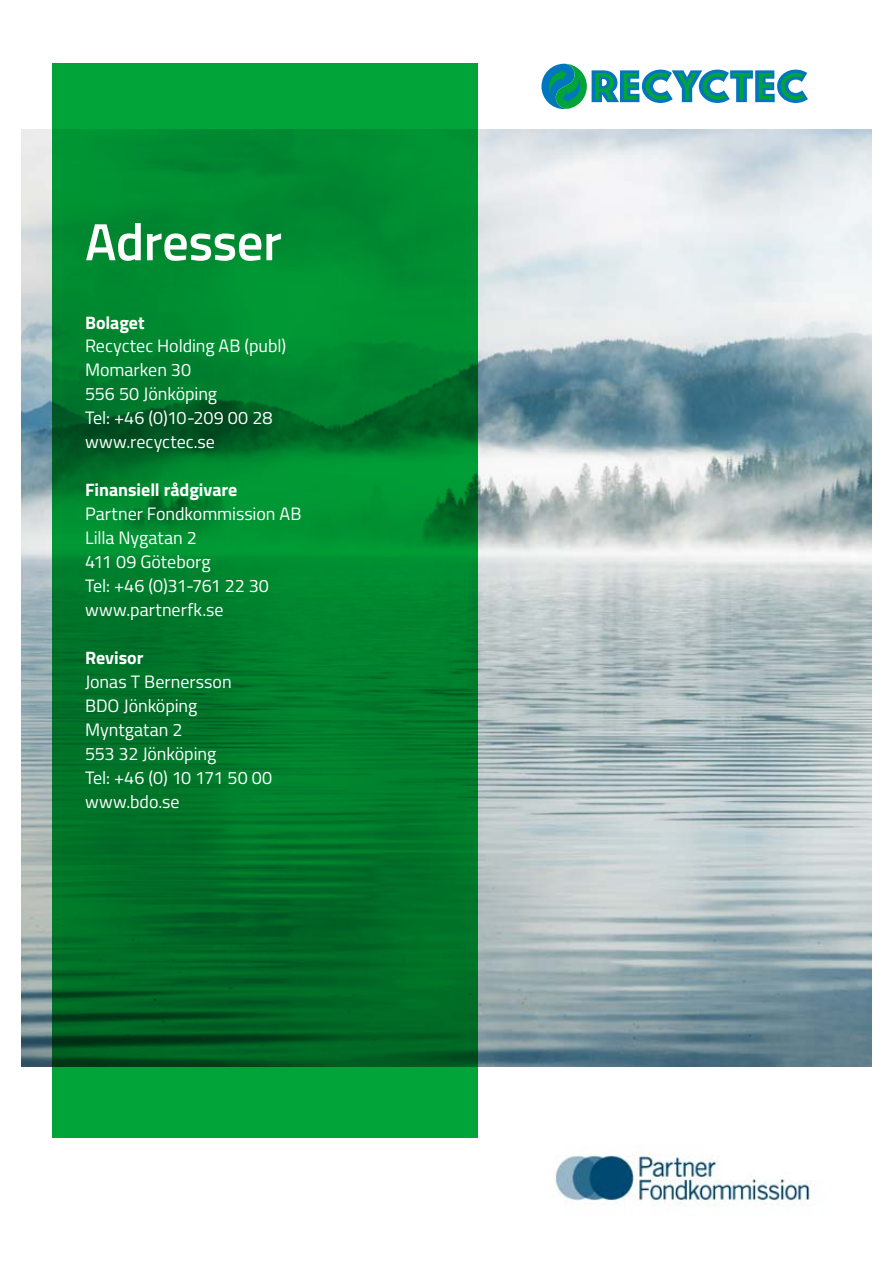
<style>
.page{position:relative;width:893px;height:1263px;background:#fff}
.page>*{position:absolute;margin:0;border:0;box-sizing:border-box;transform-origin:0 0}
.t1{font:600 52.5px "Titillium Web";letter-spacing:-.01em;color:#fff}
.t2{font:18px/24px "Titillium Web";letter-spacing:-.005em;color:#fff}
.t3{font:700 18px "Titillium Web";color:#fff}
</style>
<div class="page">
<img style="left:555px;top:1146px;width:256px;height:60px">
<img style="left:21px;top:130px;width:851px;height:936px">
<svg style="left:541px;top:64px;width:267px;height:45px"></svg>
<svg style="left:52px;top:64px;width:425px;height:1074px;background:#00802d"></svg>
<h1 class="t1" style="left:85px;top:202px;width:198px">Adresser</h1>
<p class="t3" style="left:85px;top:308px;width:61px">Bolaget</p>
<p class="t2" style="left:85px;top:333px;width:203px">Recyctec Holding AB (publ)<br>Momarken 30<br>556 50 Jönköping<br>Tel: +46 (0)10-209 00 28 www.recyctec.se</p>
<p class="t3" style="left:85px;top:476px;width:154px">Finansiell rådgivare</p>
<p class="t2" style="left:85px;top:501px;width:218px">Partner Fondkommission AB<br>Lilla Nygatan 2<br>411 09 Göteborg<br>Tel: +46 (0)31-761 22 30 www.partnerfk.se</p>
<p class="t3" style="left:85px;top:644px;width:60px">Revisor</p>
<p class="t2" style="left:85px;top:669px;width:189px">Jonas T Bernersson<br>BDO Jönköping<br>Myntgatan 2<br>553 32 Jönköping<br>Tel: +46 (0) 10 171 50 00 www.bdo.se</p>
</div>
